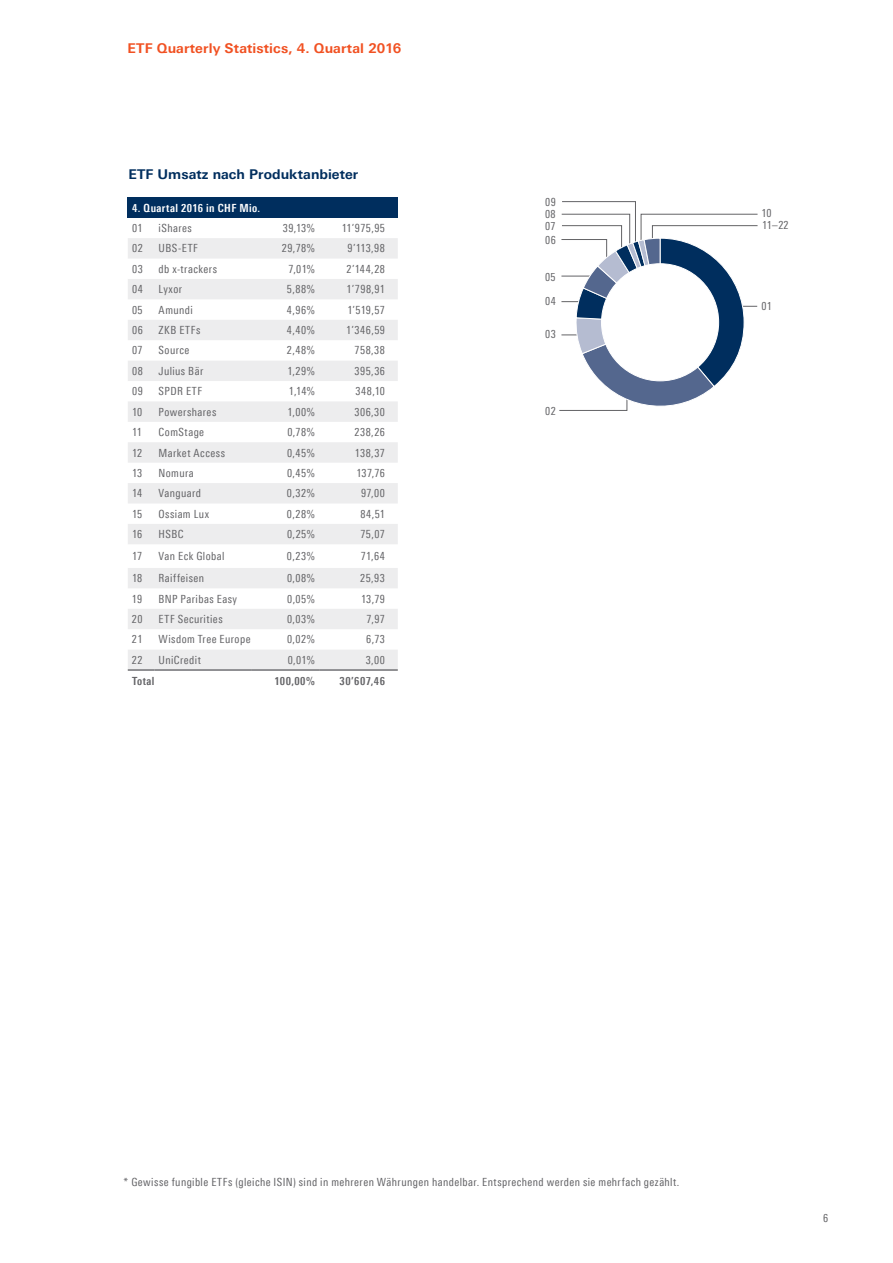
<style>
.page{position:relative;width:893px;height:1263px;background:#fff}
.page>*{position:absolute;margin:0;border:0;box-sizing:border-box;transform-origin:0 0}
.t1{font:700 13.5px "Linotype Univers 630";letter-spacing:.01em;color:#f15122}
.t2{font:700 13.5px "Linotype Univers 630";letter-spacing:.005em;color:#002e5e}
.t3{font:11.25px/12.3px "Linotype Univers 420 Cn";letter-spacing:.04em;color:#636366}
.t4{font:700 11.25px "Linotype Univers 620 Cn";letter-spacing:.035em;color:#fff}
.t5{font:700 11.25px "Linotype Univers 620 Cn";letter-spacing:.045em;color:#636366}
</style>
<div class="page">
<div style="left:128px;top:197px;width:270px;height:21px;background:#002e5e"></div>
<svg style="left:128px;top:238px;width:270px;height:431px;fill:#efeff0"></svg>
<hr style="left:128px;top:669px;width:26px;height:2px;background:#636366">
<hr style="left:154px;top:669px;width:97px;height:2px;background:#636366">
<hr style="left:251px;top:669px;width:68px;height:2px;background:#636366">
<hr style="left:319px;top:669px;width:79px;height:2px;background:#636366">
<svg style="left:559px;top:201px;width:199px;height:210px"></svg>
<div style="left:601px;top:264px;width:118px;height:117px;background:#fff;border-radius:50%"></div>
<p class="t1" style="left:127px;top:40px;width:275px">ETF Quarterly Statistics, 4. Quartal 2016</p>
<p class="t2" style="left:128px;top:166px;width:231px">ETF Umsatz nach Produktanbieter</p>
<p class="t4" style="left:132px;top:201px;width:130px">4. Quartal 2016 in CHF Mio.</p>
<p class="t3" style="left:132px;top:222px;width:12px">01</p>
<p class="t3" style="left:159px;top:222px;width:35px">iShares</p>
<p class="t3" style="left:283px;top:222px;width:34px">39,13%</p>
<p class="t3" style="left:342px;top:222px;width:45px">11’975,95</p>
<p class="t3" style="left:132px;top:242px;width:12px">02</p>
<p class="t3" style="left:159px;top:242px;width:41px">UBS-ETF</p>
<p class="t3" style="left:282px;top:242px;width:34px">29,78%</p>
<p class="t3" style="left:347px;top:242px;width:39px">9’113,98</p>
<p class="t3" style="left:132px;top:263px;width:12px">03</p>
<p class="t3" style="left:159px;top:263px;width:60px">db x-trackers</p>
<p class="t3" style="left:289px;top:263px;width:28px">7,01%</p>
<p class="t3" style="left:346px;top:263px;width:40px">2’144,28</p>
<p class="t3" style="left:132px;top:283px;width:12px">04</p>
<p class="t3" style="left:159px;top:283px;width:25px">Lyxor</p>
<p class="t3" style="left:287px;top:283px;width:29px">5,88%</p>
<p class="t3" style="left:347px;top:283px;width:40px">1’798,91</p>
<p class="t3" style="left:132px;top:303px;width:12px">05</p>
<p class="t3" style="left:159px;top:303px;width:36px">Amundi</p>
<p class="t3" style="left:287px;top:303px;width:29px">4,96%</p>
<p class="t3" style="left:347px;top:303px;width:39px">1’519,57</p>
<p class="t3" style="left:132px;top:324px;width:12px">06</p>
<p class="t3" style="left:159px;top:324px;width:43px">ZKB ETFs</p>
<p class="t3" style="left:287px;top:324px;width:30px">4,40%</p>
<p class="t3" style="left:346px;top:324px;width:40px">1’346,59</p>
<p class="t3" style="left:132px;top:344px;width:12px">07</p>
<p class="t3" style="left:159px;top:344px;width:32px">Source</p>
<p class="t3" style="left:287px;top:344px;width:30px">2,48%</p>
<p class="t3" style="left:354px;top:344px;width:32px">758,38</p>
<p class="t3" style="left:132px;top:365px;width:12px">08</p>
<p class="t3" style="left:159px;top:365px;width:46px">Julius Bär</p>
<p class="t3" style="left:287px;top:365px;width:29px">1,29%</p>
<p class="t3" style="left:355px;top:365px;width:32px">395,36</p>
<p class="t3" style="left:132px;top:385px;width:12px">09</p>
<p class="t3" style="left:159px;top:385px;width:45px">SPDR ETF</p>
<p class="t3" style="left:289px;top:385px;width:27px">1,14%</p>
<p class="t3" style="left:355px;top:385px;width:31px">348,10</p>
<p class="t3" style="left:132px;top:405px;width:12px">10</p>
<p class="t3" style="left:159px;top:405px;width:59px">Powershares</p>
<p class="t3" style="left:287px;top:405px;width:29px">1,00%</p>
<p class="t3" style="left:354px;top:405px;width:32px">306,30</p>
<p class="t3" style="left:132px;top:426px;width:11px">11</p>
<p class="t3" style="left:159px;top:426px;width:47px">ComStage</p>
<p class="t3" style="left:287px;top:426px;width:29px">0,78%</p>
<p class="t3" style="left:354px;top:426px;width:32px">238,26</p>
<p class="t3" style="left:132px;top:446px;width:12px">12</p>
<p class="t3" style="left:159px;top:446px;width:68px">Market Access</p>
<p class="t3" style="left:287px;top:446px;width:29px">0,45%</p>
<p class="t3" style="left:355px;top:446px;width:32px">138,37</p>
<p class="t3" style="left:132px;top:467px;width:12px">13</p>
<p class="t3" style="left:159px;top:467px;width:37px">Nomura</p>
<p class="t3" style="left:287px;top:467px;width:29px">0,45%</p>
<p class="t3" style="left:356px;top:467px;width:30px">137,76</p>
<p class="t3" style="left:132px;top:487px;width:12px">14</p>
<p class="t3" style="left:159px;top:487px;width:44px">Vanguard</p>
<p class="t3" style="left:287px;top:487px;width:29px">0,32%</p>
<p class="t3" style="left:361px;top:487px;width:26px">97,00</p>
<p class="t3" style="left:132px;top:507px;width:12px">15</p>
<p class="t3" style="left:159px;top:507px;width:52px">Ossiam Lux</p>
<p class="t3" style="left:287px;top:507px;width:29px">0,28%</p>
<p class="t3" style="left:360px;top:507px;width:26px">84,51</p>
<p class="t3" style="left:132px;top:528px;width:12px">16</p>
<p class="t3" style="left:159px;top:528px;width:26px">HSBC</p>
<p class="t3" style="left:287px;top:528px;width:29px">0,25%</p>
<p class="t3" style="left:360px;top:528px;width:26px">75,07</p>
<p class="t3" style="left:132px;top:550px;width:12px">17</p>
<p class="t3" style="left:159px;top:550px;width:67px">Van Eck Global</p>
<p class="t3" style="left:287px;top:550px;width:29px">0,23%</p>
<p class="t3" style="left:361px;top:550px;width:26px">71,64</p>
<p class="t3" style="left:132px;top:572px;width:12px">18</p>
<p class="t3" style="left:159px;top:572px;width:47px">Raiffeisen</p>
<p class="t3" style="left:287px;top:572px;width:29px">0,08%</p>
<p class="t3" style="left:360px;top:572px;width:26px">25,93</p>
<p class="t3" style="left:132px;top:592px;width:12px">19</p>
<p class="t3" style="left:159px;top:592px;width:80px">BNP Paribas Easy</p>
<p class="t3" style="left:287px;top:592px;width:29px">0,05%</p>
<p class="t3" style="left:361px;top:592px;width:25px">13,79</p>
<p class="t3" style="left:132px;top:613px;width:12px">20</p>
<p class="t3" style="left:159px;top:613px;width:66px">ETF Securities</p>
<p class="t3" style="left:287px;top:613px;width:29px">0,03%</p>
<p class="t3" style="left:367px;top:613px;width:20px">7,97</p>
<p class="t3" style="left:132px;top:633px;width:12px">21</p>
<p class="t3" style="left:159px;top:633px;width:94px">Wisdom Tree Europe</p>
<p class="t3" style="left:287px;top:633px;width:29px">0,02%</p>
<p class="t3" style="left:366px;top:633px;width:20px">6,73</p>
<p class="t3" style="left:132px;top:653px;width:12px">22</p>
<p class="t3" style="left:159px;top:653px;width:44px">UniCredit</p>
<p class="t3" style="left:288px;top:653px;width:29px">0,01%</p>
<p class="t3" style="left:366px;top:653px;width:21px">3,00</p>
<p class="t5" style="left:274px;top:674px;width:42px">100,00%</p>
<p class="t5" style="left:340px;top:674px;width:47px">30’607,46</p>
<p class="t3" style="left:545px;top:196px;width:12px">09</p>
<p class="t3" style="left:545px;top:208px;width:12px">08</p>
<p class="t3" style="left:545px;top:220px;width:12px">07</p>
<p class="t3" style="left:545px;top:234px;width:12px">06</p>
<p class="t3" style="left:545px;top:264px;width:12px;line-height:24.8px">05<br>04</p>
<p class="t3" style="left:545px;top:327px;width:12px">03</p>
<p class="t3" style="left:545px;top:405px;width:12px">02</p>
<p class="t3" style="left:761px;top:207px;width:29px">10<br>11–22</p>
<p class="t3" style="left:761px;top:300px;width:12px">01</p>
<p class="t3" style="left:124px;top:1176px;width:557px">* Gewisse fungible ETFs (gleiche ISIN) sind in mehreren Währungen handelbar. Entsprechend werden sie mehrfach gezählt.</p>
<p class="t3" style="left:823px;top:1212px;width:7px">6</p>
</div>
